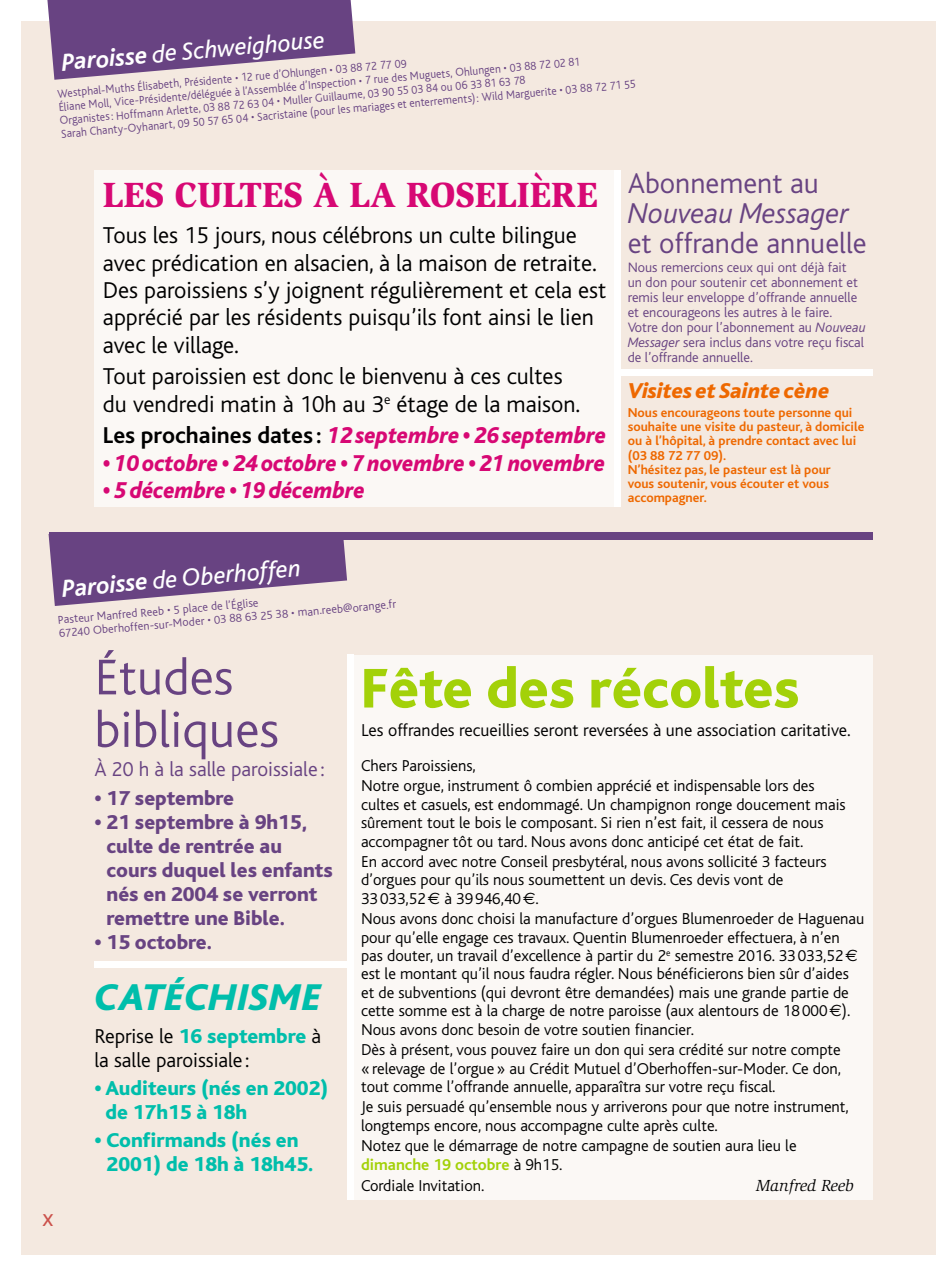
<style>
.page{position:relative;width:936px;height:1276px;background:#fff}
.page>*{position:absolute;margin:0;border:0;box-sizing:border-box;transform-origin:0 0}
.t1{font:800 58.5px "Bliss";color:#a3d109}
.t2{font:300 52.5px/52.5px "Bliss";color:#684382}
.t3{font:italic 800 39px "Bliss";color:#00beab}
.t4{font:900 36px "Slimbach";color:#d70874}
.t5{font:300 30px "Bliss";color:#684382}
.t6{font:italic 300 30px "Bliss";color:#684382}
.t7{font:italic 25.5px "Bliss";color:#fff}
.t8{font:300 24px/27.5px "Bliss";color:#000}
.t9{font:italic 800 24px "Bliss";color:#d70874;scale:.93 1}
.t10{font:italic 800 22.5px "Bliss";color:#ee6800}
.t11{font:800 21px/24px "Bliss";color:#684382}
.t12{font:800 21px/24px "Bliss";color:#00beab}
.t13{font:300 21px/24px "Bliss";color:#000}
.t14{font:300 21px "Bliss";color:#684382}
.t15{font:300 18px "Bliss";color:#000}
.t16{font:500 18px "Bliss";color:#cb514b}
.t17{font:300 16.5px/18.5px "Bliss";color:#000}
.t18{font:italic 16.5px "Slimbach";color:#000}
.t19{font:300 14.25px/15px "Bliss";color:#684382}
.t20{font:700 13.5px/14.2px "Bliss";color:#ee6800}
.t21{font:300 12px/13.5px "Bliss";color:#684382;scale:.95 1}
.t22{font:300 12px/13.5px "Bliss";color:#684382}
.s1{font-weight:700}
.s2{font-weight:700;font-style:normal;color:#000}
.s3{font-style:italic}
.s4{font-weight:800;color:#00beab}
.s5{font-family:"Euro Sans";font-weight:400}
.s6{font-weight:700;color:#a3d109}
</style>
<div class="page">
<div style="left:21px;top:21px;width:914px;height:1233px;background:#f4e9e0"></div>
<div style="left:350px;top:654px;width:523px;height:545px;background:#fbf8f5"></div>
<svg style="left:47px;top:0;width:308px;height:80px"></svg>
<svg style="left:48px;top:534px;width:299px;height:72px;fill:#684382"></svg>
<div style="left:49px;top:533px;width:824px;height:7px;background:#684382"></div>
<div style="left:616px;top:369px;width:257px;height:7px;background:#fff"></div>
<div style="left:94px;top:170px;width:523px;height:336px;background:#fbf8f5"></div>
<div style="left:613px;top:170px;width:7px;height:336px;background:#fff"></div>
<div style="left:347px;top:654px;width:6px;height:545px;background:#fff"></div>
<div style="left:94px;top:961px;width:257px;height:7px;background:#fff"></div>
<h3 class="t7" style="left:60px;top:49px;width:266px;rotate:-5deg"><span class="s1">Paroisse</span> de Schweighouse</h3>
<p class="t21" style="left:57px;top:87px;width:608px;rotate:-5deg">Westphal-Muths Élisabeth, Présidente • 12 rue d’Ohlungen • 03 88 72 77 09<br>Éliane Moll, Vice-Présidente/déléguée à l’Assemblée d’Inspection • 7 rue des Muguets, Ohlungen • 03 88 72 02 81<br>Organistes: Hoffmann Arlette, 03 88 72 63 04 • Muller Guillaume, 03 90 55 03 84 ou 06 33 81 63 78<br>Sarah Chanty-Oyhanart, 09 50 57 65 04 • Sacristaine (pour les mariages et enterrements): Wild Marguerite • 03 88 72 71 55</p>
<h3 class="t4" style="left:103px;top:173px;width:496px">LES CULTES À LA ROSELIÈRE</h3>
<h3 class="t8" style="left:103px;top:222px;width:505px">Tous les 15 jours, nous célébrons un culte bilingue avec prédication en alsacien, à la maison de retraite.<br>Des paroissiens s’y joignent régulièrement et cela est apprécié par les résidents puisqu’ils font ainsi le lien avec le village.</h3>
<h3 class="t8" style="left:103px;top:363px;width:479px">Tout paroissien est donc le bienvenu à ces cultes du vendredi matin à 10h au 3<sup>e</sup> étage de la maison.</h3>
<h3 class="t9" style="left:103px;top:423px;width:542px"><span class="s2">Les prochaines dates :</span> 12 septembre • 26 septembre</h3>
<h3 class="t9" style="left:103px;top:450px;width:541px">• 10 octobre • 24 octobre • 7 novembre • 21 novembre</h3>
<h3 class="t9" style="left:103px;top:478px;width:283px">• 5 décembre • 19 décembre</h3>
<h3 class="t7" style="left:61px;top:575px;width:241px;rotate:-5deg"><span class="s1">Paroisse</span> de Oberhoffen</h3>
<p class="t22" style="left:57px;top:613px;width:340px;rotate:-5deg">Pasteur Manfred Reeb • 5 place de l’Église<br>67240 Oberhoffen-sur-Moder • 03 88 63 25 38 • man.reeb@orange.fr</p>
<h3 class="t5" style="left:627px;top:167px;width:193px">Abonnement au</h3>
<h3 class="t6" style="left:627px;top:198px;width:222px">Nouveau Messager</h3>
<h3 class="t5" style="left:627px;top:227px;width:240px">et offrande annuelle</h3>
<p class="t19" style="left:627px;top:260px;width:240px">Nous remercions ceux qui ont déjà fait<br>un don pour soutenir cet abonnement et remis leur enveloppe d’offrande annuelle et encourageons les autres à le faire.<br>Votre don pour l’abonnement au <span class="s3">Nouveau Messager</span> sera inclus dans votre reçu fiscal de l’offrande annuelle.</p>
<h3 class="t10" style="left:627px;top:379px;width:203px">Visites et Sainte cène</h3>
<p class="t20" style="left:627px;top:405px;width:238px">Nous encourageons toute personne qui souhaite une visite du pasteur, à domicile ou à l’hôpital, à prendre contact avec lui (03 88 72 77 09).<br>N’hésitez pas, le pasteur est là pour<br>vous soutenir, vous écouter et vous accompagner.</p>
<p class="t16" style="left:43px;top:1210px;width:12px">X</p>
<h2 class="t2" style="left:94px;top:652px;width:186px">Études bibliques</h2>
<p class="t14" style="left:94px;top:758px;width:231px">À 20 h à la salle paroissiale :</p>
<p class="t11" style="left:94px;top:786px;width:141px">• 17 septembre</p>
<p class="t11" style="left:107px;top:810px;width:228px;text-indent:-12px">• 21 septembre à 9h15, culte de rentrée au cours duquel les enfants nés en 2004 se verront remettre une Bible.</p>
<p class="t11" style="left:94px;top:930px;width:119px">• 15 octobre.</p>
<h3 class="t3" style="left:94px;top:977px;width:229px">CATÉCHISME</h3>
<p class="t13" style="left:94px;top:1024px;width:228px">Reprise le <span class="s4">16 septembre</span> à la salle paroissiale :</p>
<p class="t12" style="left:105px;top:1076px;width:224px;text-indent:-11px">• Auditeurs (nés en 2002) de 17h15 à 18h</p>
<p class="t12" style="left:107px;top:1128px;width:208px;text-indent:-12px">• Confirmands (nés en<br>2001) de 18h à 18h45.</p>
<h1 class="t1" style="left:361px;top:658px;width:440px">Fête des récoltes</h1>
<p class="t15" style="left:361px;top:721px;width:491px">Les offrandes recueillies seront reversées à une association caritative.</p>
<p class="t17" style="left:361px;top:755px;width:455px;line-height:20.5px">Chers Paroissiens,<br>Notre orgue, instrument ô combien apprécié et indispensable lors des</p>
<p class="t17" style="left:361px;top:795px;width:486px">cultes et casuels, est endommagé. Un champignon ronge doucement mais sûrement tout le bois le composant. Si rien n’est fait, il cessera de nous accompagner tôt ou tard. Nous avons donc anticipé cet état de fait.</p>
<p class="t17" style="left:361px;top:852px;width:467px">En accord avec notre Conseil presbytéral, nous avons sollicité 3 facteurs d’orgues pour qu’ils nous soumettent un devis. Ces devis vont de<br>33033,52<span class="s5">E</span> à 39946,40<span class="s5">E</span>.</p>
<p class="t17" style="left:361px;top:910px;width:505px">Nous avons donc choisi la manufacture d’orgues Blumenroeder de Haguenau pour qu’elle engage ces travaux. Quentin Blumenroeder effectuera, à n’en pas douter, un travail d’excellence à partir du 2<sup>e</sup> semestre 2016. 33033,52<span class="s5">E </span>est le montant qu’il nous faudra régler. Nous bénéficierons bien sûr d’aides et de subventions (qui devront être demandées) mais une grande partie de cette somme est à la charge de notre paroisse (aux alentours de 18000<span class="s5">E</span>).<br>Nous avons donc besoin de votre soutien financier.</p>
<p class="t17" style="left:361px;top:1040px;width:481px;text-align:justify">Dès à présent, vous pouvez faire un don qui sera crédité sur notre compte «relevage de l’orgue» au Crédit Mutuel d’Oberhoffen-sur-Moder. Ce don, tout comme l’offrande annuelle, apparaîtra sur votre reçu fiscal.</p>
<p class="t17" style="left:361px;top:1098px;width:489px">Je suis persuadé qu’ensemble nous y arriverons pour que notre instrument, longtemps encore, nous accompagne culte après culte.</p>
<p class="t17" style="left:361px;top:1137px;width:437px">Notez que le démarrage de notre campagne de soutien aura lieu le <span class="s6">dimanche 19 octobre</span> à 9h15.</p>
<p class="t17" style="left:361px;top:1176px;width:125px">Cordiale Invitation.</p>
<p class="t18" style="left:756px;top:1176px;width:99px">Manfred Reeb</p>
</div>
